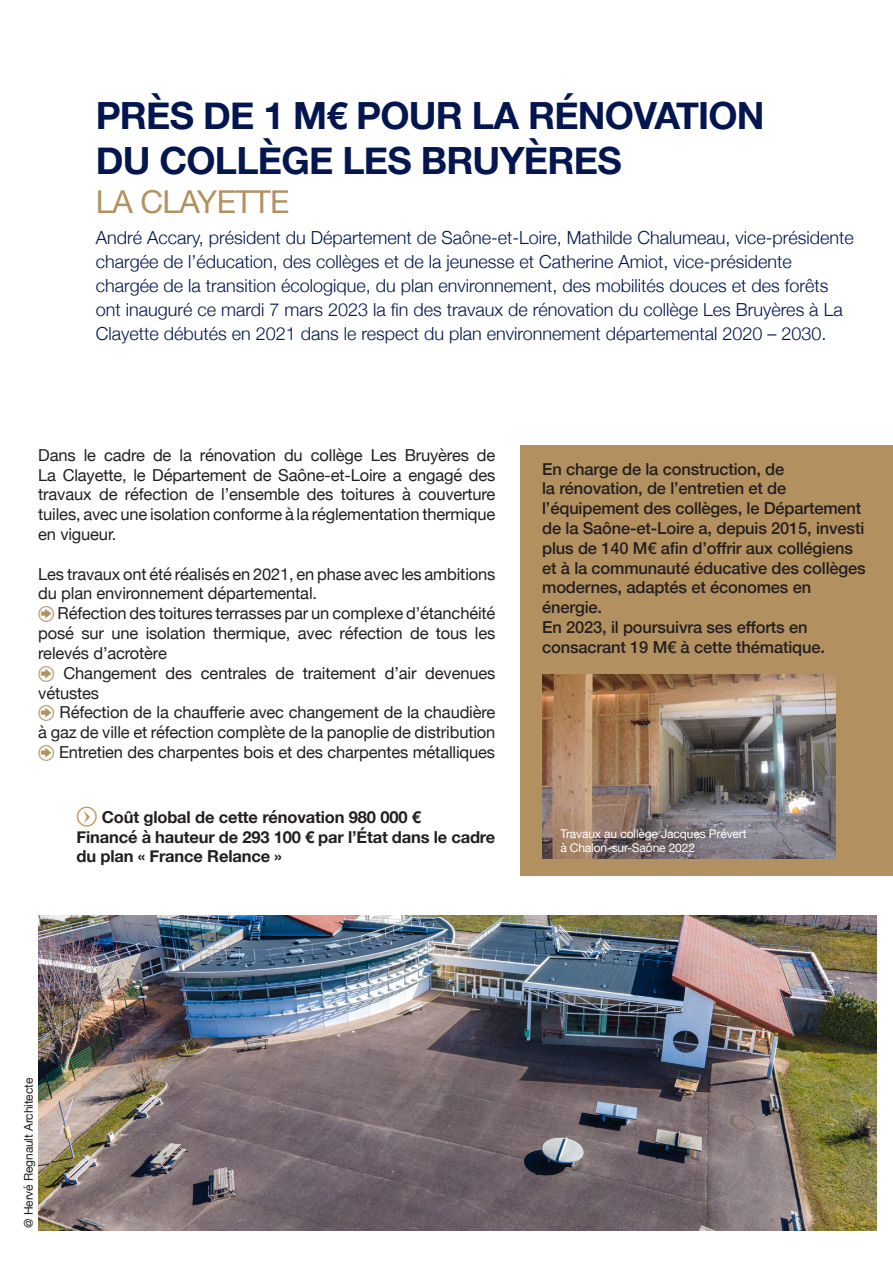
<style>
.page{position:relative;width:893px;height:1263px;background:#fff}
.page>*{position:absolute;margin:0;border:0;box-sizing:border-box;transform-origin:0 0}
.t1{font:700 37.5px "Helvetica Neue";letter-spacing:-.02em;color:#031650}
.t2{font:31.5px "Helvetica Neue";letter-spacing:-.02em;color:#b3905f}
.t3{font:300 18px/24px "Helvetica Neue";color:#031650}
.t4{font:16.5px/19.8px "Helvetica Neue";letter-spacing:-.01em;color:#231f20;text-align:justify}
.t5{font:500 16.5px/19.8px "Helvetica Neue";letter-spacing:-.01em;color:#231f20}
.t6{font:700 16.5px/19.8px "Helvetica Neue";letter-spacing:-.01em;color:#231f20}
.t7{font:12px "Helvetica Neue";letter-spacing:-.01em;color:#fff}
.t8{font:12px "Helvetica Neue";letter-spacing:-.01em;color:#231f20}
.s1{color:#c3945d}
</style>
<div class="page">
<div style="left:521px;top:445px;width:372px;height:431px;background:#b3905f"></div>
<img style="left:542px;top:674px;width:294px;height:184px">
<img style="left:38px;top:915px;width:838px;height:315px">
<p class="t1" style="left:96px;top:86px;width:670px">PRÈS DE 1 M€ POUR LA RÉNOVATION</p>
<p class="t1" style="left:96px;top:131px;width:528px">DU COLLÈGE LES BRUYÈRES</p>
<p class="t2" style="left:96px;top:179px;width:195px">LA CLAYETTE</p>
<p class="t3" style="left:96px;top:224px;width:759px">André Accary, président du Département de Saône-et-Loire, Mathilde Chalumeau, vice-présidente chargée de l’éducation, des collèges et de la jeunesse et Catherine Amiot, vice-présidente chargée de la transition écologique, du plan environnement, des mobilités douces et des forêts ont inauguré ce mardi 7 mars 2023 la fin des travaux de rénovation du collège Les Bruyères à La Clayette débutés en 2021 dans le respect du plan environnement départemental 2020 – 2030.</p>
<p class="t4" style="left:38px;top:446px;width:459px">Dans le cadre de la rénovation du collège Les Bruyères de La Clayette, le Département de Saône-et-Loire a engagé des travaux de réfection de l’ensemble des toitures à couverture tuiles, avec une isolation conforme à la réglementation thermique en vigueur.</p>
<p class="t4" style="left:38px;top:565px;width:459px">Les travaux ont été réalisés en 2021, en phase avec les ambitions du plan environnement départemental.</p>
<p class="t4" style="left:38px;top:604px;width:459px;text-indent:19px">Réfection des toitures terrasses par un complexe d’étanchéité posé sur une isolation thermique, avec réfection de tous les relevés d’acrotère</p>
<p class="t4" style="left:38px;top:664px;width:459px;text-indent:25px">Changement des centrales de traitement d’air devenues vétustes</p>
<p class="t4" style="left:38px;top:703px;width:459px;text-align:right">Réfection de la chaufferie avec changement de la chaudière<br>à gaz de ville et réfection complète de la panoplie de distribution</p>
<p class="t4" style="left:59px;top:743px;width:438px">Entretien des charpentes bois et des charpentes métalliques</p>
<p class="t6" style="left:77px;top:807px;width:346px"><span class="s1">▼</span> Coût global de cette rénovation 980 000 €</p>
<p class="t6" style="left:77px;top:827px;width:420px">Financé à hauteur de 293 100 € par l’État dans le cadre du plan « France Relance »</p>
<p class="t5" style="left:542px;top:458px;width:325px">En charge de la construction, de<br>la rénovation, de l’entretien et de l’équipement des collèges, le Département de la Saône-et-Loire a, depuis 2015, investi plus de 140 M€ afin d’offrir aux collégiens et à la communauté éducative des collèges modernes, adaptés et économes en énergie.</p>
<p class="t5" style="left:542px;top:616px;width:284px">En 2023, il poursuivra ses efforts en consacrant 19 M€ à cette thématique.</p>
<p class="t7" style="left:560px;top:825px;width:188px">Travaux au collège Jacques Prévert</p>
<p class="t7" style="left:560px;top:839px;width:136px">à Chalon-sur-Saône 2022</p>
<p class="t8" style="left:20px;top:1228px;width:152px;rotate:-90deg">@ Hervé Regnault Architecte</p>
</div>
